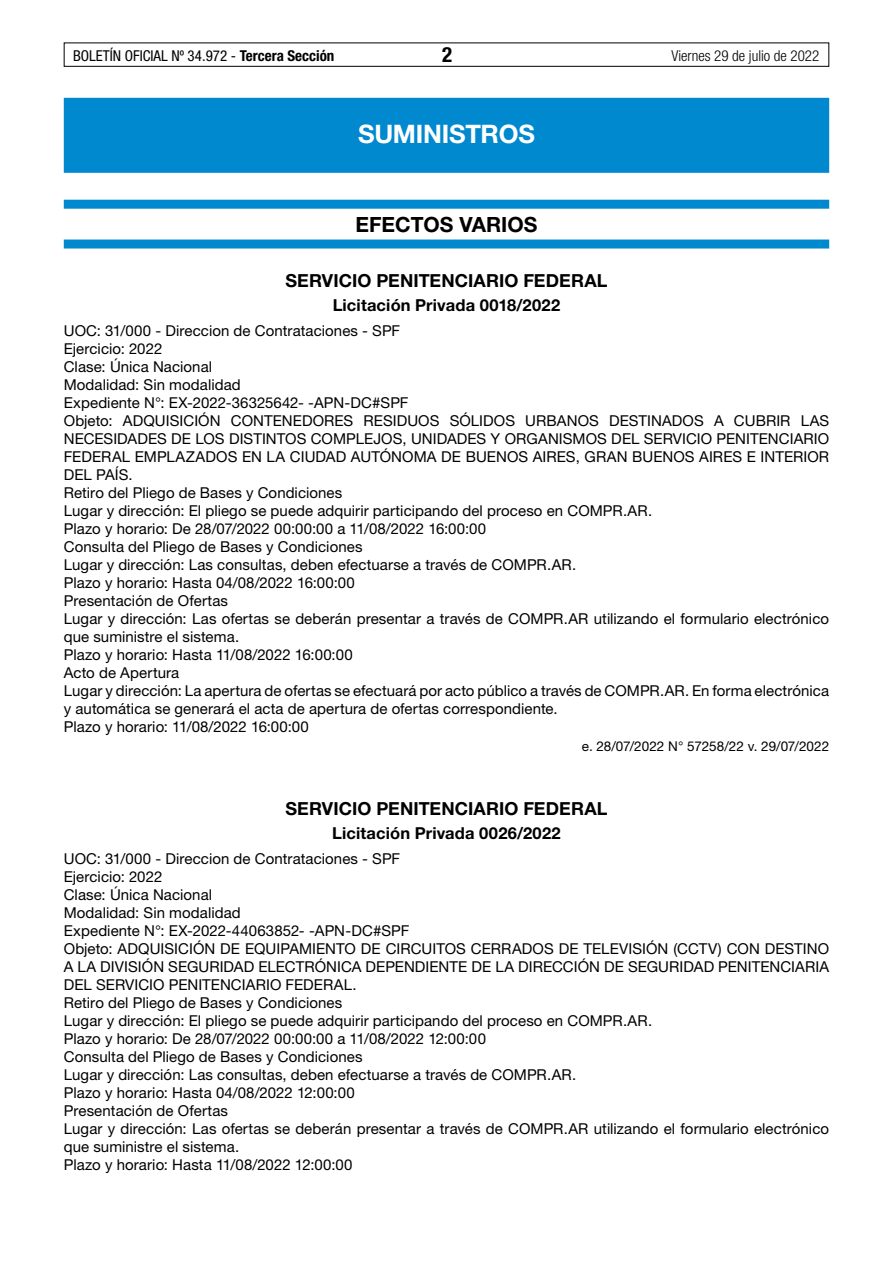
<style>
.page{position:relative;width:893px;height:1263px;background:#fff}
.page>*{position:absolute;margin:0;border:0;box-sizing:border-box;transform-origin:0 0}
.t1{font:700 25.5px "Helvetica Neue LT Std";letter-spacing:-.01em;color:#fff}
.t2{font:700 21px "Helvetica Neue LT Std";color:#000}
.t3{font:700 condensed 21px "Helvetica Neue LT Std";color:#000}
.t4{font:700 18px "Helvetica Neue LT Std";letter-spacing:.005em;color:#000}
.t5{font:700 16.5px "Helvetica Neue LT Std";letter-spacing:.01em;color:#000}
.t6{font:15px/18px "Helvetica Neue LT Std";letter-spacing:.005em;color:#000}
.t7{font:condensed 15px "Helvetica Neue LT Std";color:#000}
.t8{font:300 condensed 15px "Helvetica Neue LT Std";color:#000}
.t9{font:13.5px "Helvetica Neue LT Std";letter-spacing:-.005em;color:#000}
.s1{font-weight:700}
</style>
<div class="page">
<div style="left:64px;top:43px;width:765px;height:24px;border:1px solid #000"></div>
<div style="left:64px;top:98px;width:765px;height:75px;background:#0089cf"></div>
<div style="left:64px;top:200px;width:765px;height:9px;background:#0089cf"></div>
<div style="left:64px;top:240px;width:765px;height:9px;background:#0089cf"></div>
<p class="t7" style="left:73px;top:47px;width:263px">BOLETÍN OFICIAL Nº 34.972 - <span class="s1">Tercera Sección</span></p>
<h2 class="t3" style="left:442px;top:42px;width:12px">2</h2>
<p class="t8" style="left:671px;top:47px;width:149px">Viernes 29 de julio de 2022</p>
<h1 class="t1" style="left:358px;top:118px;width:178px">SUMINISTROS</h1>
<h2 class="t2" style="left:356px;top:212px;width:183px">EFECTOS VARIOS</h2>
<p class="t4" style="left:285px;top:270px;width:324px">SERVICIO PENITENCIARIO FEDERAL</p>
<p class="t5" style="left:333px;top:295px;width:229px">Licitación Privada 0018/2022</p>
<p class="t6" style="left:64px;top:321px;width:767px">UOC: 31/000 - Direccion de Contrataciones - SPF<br>Ejercicio: 2022<br>Clase: Única Nacional<br>Modalidad: Sin modalidad<br>Expediente N°: EX-2022-36325642- -APN-DC#SPF<br>Objeto: ADQUISICIÓN CONTENEDORES RESIDUOS SÓLIDOS URBANOS DESTINADOS A CUBRIR LAS NECESIDADES DE LOS DISTINTOS COMPLEJOS, UNIDADES Y ORGANISMOS DEL SERVICIO PENITENCIARIO FEDERAL EMPLAZADOS EN LA CIUDAD AUTÓNOMA DE BUENOS AIRES, GRAN BUENOS AIRES E INTERIOR DEL PAÍS.<br>Retiro del Pliego de Bases y Condiciones<br>Lugar y dirección: El pliego se puede adquirir participando del proceso en COMPR.AR.<br>Plazo y horario: De 28/07/2022 00:00:00 a 11/08/2022 16:00:00<br>Consulta del Pliego de Bases y Condiciones<br>Lugar y dirección: Las consultas, deben efectuarse a través de COMPR.AR.<br>Plazo y horario: Hasta 04/08/2022 16:00:00<br>Presentación de Ofertas<br>Lugar y dirección: Las ofertas se deberán presentar a través de COMPR.AR utilizando el formulario electrónico que suministre el sistema.<br>Plazo y horario: Hasta 11/08/2022 16:00:00<br>Acto de Apertura<br>Lugar y dirección: La apertura de ofertas se efectuará por acto público a través de COMPR.AR. En forma electrónica y automática se generará el acta de apertura de ofertas correspondiente.<br>Plazo y horario: 11/08/2022 16:00:00</p>
<p class="t9" style="left:582px;top:738px;width:249px">e. 28/07/2022 N° 57258/22 v. 29/07/2022</p>
<p class="t4" style="left:285px;top:797px;width:324px">SERVICIO PENITENCIARIO FEDERAL</p>
<p class="t5" style="left:332px;top:823px;width:230px">Licitación Privada 0026/2022</p>
<p class="t6" style="left:64px;top:849px;width:767px">UOC: 31/000 - Direccion de Contrataciones - SPF<br>Ejercicio: 2022<br>Clase: Única Nacional<br>Modalidad: Sin modalidad<br>Expediente N°: EX-2022-44063852- -APN-DC#SPF<br>Objeto: ADQUISICIÓN DE EQUIPAMIENTO DE CIRCUITOS CERRADOS DE TELEVISIÓN (CCTV) CON DESTINO A LA DIVISIÓN SEGURIDAD ELECTRÓNICA DEPENDIENTE DE LA DIRECCIÓN DE SEGURIDAD PENITENCIARIA DEL SERVICIO PENITENCIARIO FEDERAL.<br>Retiro del Pliego de Bases y Condiciones<br>Lugar y dirección: El pliego se puede adquirir participando del proceso en COMPR.AR.<br>Plazo y horario: De 28/07/2022 00:00:00 a 11/08/2022 12:00:00<br>Consulta del Pliego de Bases y Condiciones<br>Lugar y dirección: Las consultas, deben efectuarse a través de COMPR.AR.<br>Plazo y horario: Hasta 04/08/2022 12:00:00<br>Presentación de Ofertas<br>Lugar y dirección: Las ofertas se deberán presentar a través de COMPR.AR utilizando el formulario electrónico que suministre el sistema.<br>Plazo y horario: Hasta 11/08/2022 12:00:00</p>
</div>
